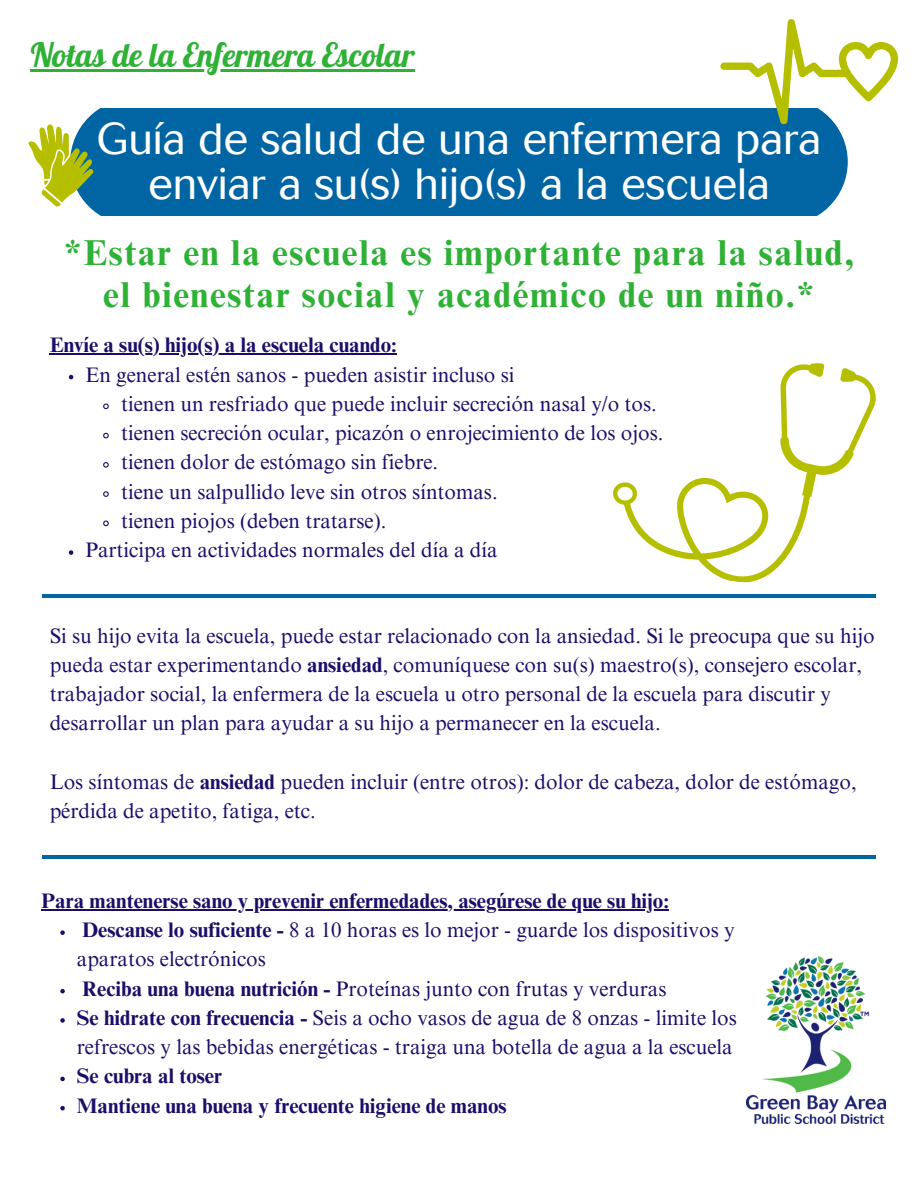
<style>
.page{position:relative;width:918px;height:1188px;background:#fff}
.page>*{position:absolute;margin:0;border:0;box-sizing:border-box;transform-origin:0 0}
.t1{font:300 43.5px/45px "Cosmos";color:#fff;text-align:center}
.t2{font:700 36px/42.8px "Times NRMT Pro";letter-spacing:.045em;color:#2eb135;text-align:center}
.t3{font:32.85px "Lobster";color:#2eb135}
.t4{font:21px/29.2px "Times NRMT Pro";color:#1d0d69}
.t5{font:700 21px "Times NRMT Pro";color:#1d0d69}
.s1{font-weight:700}
</style>
<div class="page">
<div style="left:83px;top:108px;width:765px;height:107px;background:#0065a2"></div>
<img style="left:747px;top:957px;width:138px;height:166px">
<hr style="left:42px;top:594px;width:834px;height:4px;background:#0065a2">
<svg style="left:28px;top:124px;width:65px;height:82px"></svg>
<hr style="left:42px;top:855px;width:834px;height:4px;background:#0065a2">
<svg style="left:720px;top:19px;width:178px;height:105px"></svg>
<svg style="left:613px;top:363px;width:263px;height:220px"></svg>
<hr style="left:50px;top:353px;width:347px;height:2px;background:#1d0d69">
<svg style="left:69px;top:375px;width:4px;height:4px"></svg>
<svg style="left:103px;top:403px;width:6px;height:7px"></svg>
<svg style="left:103px;top:432px;width:6px;height:7px"></svg>
<svg style="left:103px;top:462px;width:6px;height:6px"></svg>
<svg style="left:103px;top:491px;width:6px;height:6px"></svg>
<svg style="left:103px;top:520px;width:6px;height:7px"></svg>
<svg style="left:69px;top:550px;width:4px;height:5px"></svg>
<hr style="left:31px;top:69px;width:384px;height:2px;background:#2eb135">
<hr style="left:41px;top:909px;width:628px;height:1px;background:#1d0d69">
<svg style="left:60px;top:930px;width:5px;height:5px"></svg>
<svg style="left:60px;top:989px;width:5px;height:4px"></svg>
<svg style="left:60px;top:1018px;width:5px;height:5px"></svg>
<svg style="left:60px;top:1077px;width:5px;height:4px"></svg>
<svg style="left:60px;top:1106px;width:5px;height:4px"></svg>
<p class="t3" style="left:31px;top:34px;width:386px">Notas de la Enfermera Escolar</p>
<p class="t1" style="left:97px;top:116px;width:726px">Guía de salud de una enfermera para enviar a su(s) hijo(s) a la escuela</p>
<p class="t2" style="left:64px;top:235px;width:792px">*Estar en la escuela es importante para la salud, el bienestar social y académico de un niño.*</p>
<p class="t5" style="left:50px;top:337px;width:349px">Envíe a su(s) hijo(s) a la escuela cuando:</p>
<p class="t4" style="left:85px;top:362px;width:431px">En general estén sanos - pueden asistir incluso si</p>
<p class="t4" style="left:121px;top:392px;width:537px">tienen un resfriado que puede incluir secreción nasal y/o tos.</p>
<p class="t4" style="left:121px;top:421px;width:544px">tienen secreción ocular, picazón o enrojecimiento de los ojos.</p>
<p class="t4" style="left:121px;top:450px;width:319px">tienen dolor de estómago sin fiebre.</p>
<p class="t4" style="left:121px;top:479px;width:378px">tiene un salpullido leve sin otros síntomas.</p>
<p class="t4" style="left:121px;top:509px;width:267px">tienen piojos (deben tratarse).</p>
<p class="t4" style="left:85px;top:538px;width:414px">Participa en actividades normales del día a día</p>
<p class="t4" style="left:50px;top:623px;width:826px">Si su hijo evita la escuela, puede estar relacionado con la ansiedad. Si le preocupa que su hijo pueda estar experimentando <span class="s1">ansiedad</span>, comuníquese con su(s) maestro(s), consejero escolar, trabajador social, la enfermera de la escuela u otro personal de la escuela para discutir y desarrollar un plan para ayudar a su hijo a permanecer en la escuela.</p>
<p class="t4" style="left:50px;top:770px;width:808px">Los síntomas de <span class="s1">ansiedad</span> pueden incluir (entre otros): dolor de cabeza, dolor de estómago, pérdida de apetito, fatiga, etc.</p>
<p class="t5" style="left:41px;top:893px;width:629px">Para mantenerse sano y prevenir enfermedades, asegúrese de que su hijo:</p>
<p class="t4" style="left:77px;top:918px;width:659px"><span class="s1">Descanse lo suficiente -</span> 8 a 10 horas es lo mejor - guarde los dispositivos y aparatos electrónicos</p>
<p class="t4" style="left:82px;top:977px;width:586px"><span class="s1">Reciba una buena nutrición -</span> Proteínas junto con frutas y verduras</p>
<p class="t4" style="left:77px;top:1006px;width:662px"><span class="s1">Se hidrate con frecuencia -</span> Seis a ocho vasos de agua de 8 onzas - limite los refrescos y las bebidas energéticas - traiga una botella de agua a la escuela</p>
<p class="t5" style="left:77px;top:1068px;width:147px">Se cubra al toser</p>
<p class="t5" style="left:77px;top:1098px;width:431px">Mantiene una buena y frecuente higiene de manos</p>
</div>
